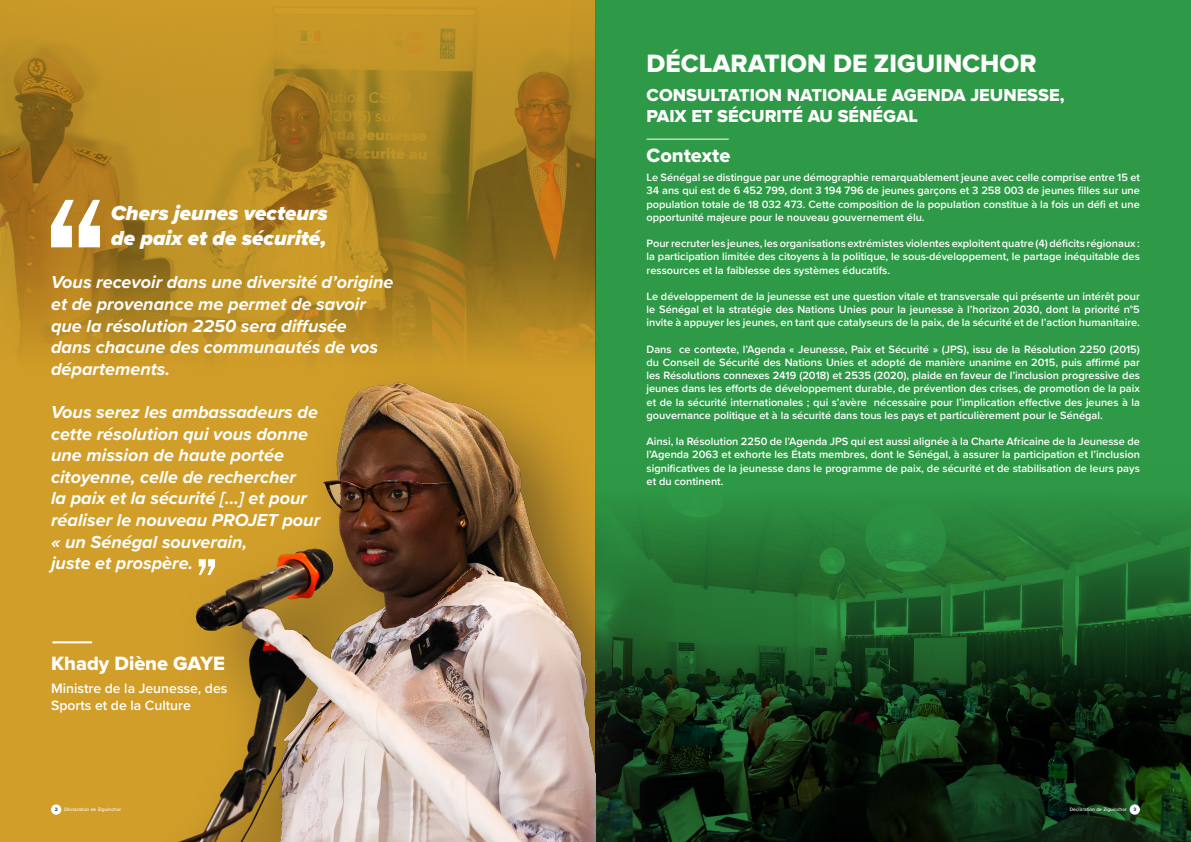
<style>
.page{position:relative;width:1191px;height:842px;background:#fff}
.page>*{position:absolute;margin:0;border:0;box-sizing:border-box;transform-origin:0 0}
.t1{font:26px "Proxima Nova Extrabld";color:#fff}
.t2{font:italic 900 21px "Proxima Nova";color:#fff}
.t3{font:20px "Proxima Nova Extrabld";color:#fff}
.t4{font:italic 700 18px/21.6px "Proxima Nova";color:#fff}
.t5{font:18px/21.6px "Proxima Nova Extrabld";color:#fff}
.t6{font:600 14px/16.8px "Proxima Nova";color:#fff}
.t7{font:600 11px/13.2px "Proxima Nova";color:#fff;text-align:justify}
.t8{font:500 5px "Proxima Nova";color:#fff}
.t9{font:700 5px "Proxima Nova";color:#1a3669}
</style>
<div class="page">
<div style="left:0;top:0;width:595px;height:842px;background:#d19e29"></div>
<div style="left:595px;top:0;width:596px;height:842px;background:#2e9947"></div>
<img style="left:687px;top:502px;width:504px;height:340px">
<div style="left:51px;top:804px;width:10px;height:11px;background:#fff;border-radius:50%"></div>
<div style="left:1129px;top:804px;width:11px;height:11px;background:#fff;border-radius:50%"></div>
<hr style="left:646px;top:139px;width:83px;height:1px;background:#fff">
<img style="left:0;top:6px;width:595px;height:352px">
<div style="left:134px;top:351px;width:553px;height:491px;background:#231f20;opacity:.5"></div>
<img style="left:168px;top:367px;width:427px;height:475px">
<svg style="left:51px;top:200px;width:49px;height:47px;background:#e0cba5"></svg>
<svg style="left:199px;top:559px;width:16px;height:16px"></svg>
<hr style="left:52px;top:641px;width:40px;height:2px;background:#fff">
<p class="t1" style="left:646px;top:48px;width:391px">DÉCLARATION DE ZIGUINCHOR</p>
<p class="t5" style="left:646px;top:85px;width:419px">CONSULTATION NATIONALE AGENDA JEUNESSE,<br>PAIX ET SÉCURITÉ AU SÉNÉGAL</p>
<p class="t2" style="left:111px;top:197px;width:218px">Chers jeunes vecteurs</p>
<p class="t2" style="left:111px;top:223px;width:216px">de paix et de sécurité,</p>
<p class="t4" style="left:51px;top:271px;width:344px">Vous recevoir dans une diversité d’origine et de provenance me permet de savoir que la résolution 2250 sera diffusée<br>dans chacune des communautés de vos départements.</p>
<p class="t4" style="left:51px;top:401px;width:271px">Vous serez les ambassadeurs de cette résolution qui vous donne une mission de haute portée citoyenne, celle de rechercher<br>la paix et la sécurité […] et pour réaliser le nouveau PROJET pour « un Sénégal souverain,<br>juste et prospère.</p>
<p class="t3" style="left:51px;top:652px;width:175px">Khady Diène GAYE</p>
<p class="t6" style="left:51px;top:679px;width:178px">Ministre de la Jeunesse, des<br>Sports et de la Culture</p>
<p class="t3" style="left:646px;top:144px;width:85px">Contexte</p>
<p class="t7" style="left:646px;top:171px;width:495px">Le Sénégal se distingue par une démographie remarquablement jeune avec celle comprise entre 15 et 34 ans qui est de 6 452 799, dont 3 194 796 de jeunes garçons et 3 258 003 de jeunes filles sur une population totale de 18 032 473. Cette composition de la population constitue à la fois un défi et une opportunité majeure pour le nouveau gouvernement élu.</p>
<p class="t7" style="left:646px;top:237px;width:495px">Pour recruter les jeunes, les organisations extrémistes violentes exploitent quatre (4) déficits régionaux : la participation limitée des citoyens à la politique, le sous-développement, le partage inéquitable des ressources et la faiblesse des systèmes éducatifs.</p>
<p class="t7" style="left:646px;top:289px;width:495px">Le développement de la jeunesse est une question vitale et transversale qui présente un intérêt pour le Sénégal et la stratégie des Nations Unies pour la jeunesse à l’horizon 2030, dont la priorité n°5 invite à appuyer les jeunes, en tant que catalyseurs de la paix, de la sécurité et de l’action humanitaire.</p>
<p class="t7" style="left:646px;top:342px;width:495px">Dans ce contexte, l’Agenda « Jeunesse, Paix et Sécurité » (JPS), issu de la Résolution 2250 (2015) du Conseil de Sécurité des Nations Unies et adopté de manière unanime en 2015, puis affirmé par les Résolutions connexes 2419 (2018) et 2535 (2020), plaide en faveur de l’inclusion progressive des jeunes dans les efforts de développement durable, de prévention des crises, de promotion de la paix et de la sécurité internationales ; qui s’avère nécessaire pour l’implication effective des jeunes à la gouvernance politique et à la sécurité dans tous les pays et particulièrement pour le Sénégal.</p>
<p class="t7" style="left:646px;top:435px;width:495px">Ainsi, la Résolution 2250 de l’Agenda JPS qui est aussi alignée à la Charte Africaine de la Jeunesse de l’Agenda 2063 et exhorte les États membres, dont le Sénégal, à assurer la participation et l’inclusion significatives de la jeunesse dans le programme de paix, de sécurité et de stabilisation de leurs pays et du continent.</p>
<p class="t9" style="left:55px;top:807px;width:4px">2</p>
<p class="t8" style="left:64px;top:806px;width:59px">Déclaration de Ziguinchor</p>
<p class="t8" style="left:1069px;top:806px;width:59px">Déclaration de Ziguinchor</p>
<p class="t9" style="left:1133px;top:807px;width:4px">3</p>
</div>
